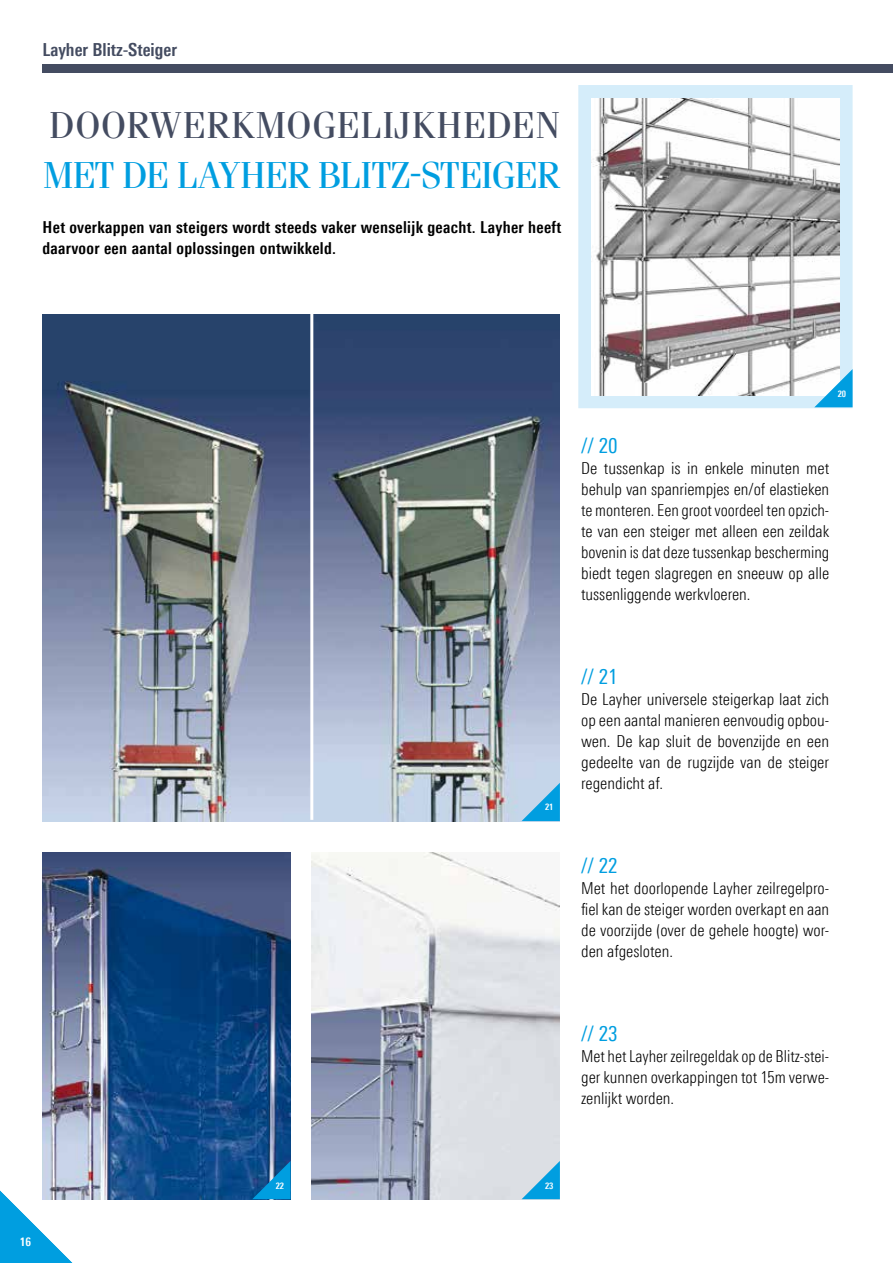
<style>
.page{position:relative;width:893px;height:1263px;background:#fff}
.page>*{position:absolute;margin:0;border:0;box-sizing:border-box;transform-origin:0 0}
.t1{font:37.5px "Fenice Pro ITC";letter-spacing:-.025em;color:#009ee0}
.t2{font:37.5px "Fenice Pro ITC";letter-spacing:.015em;color:#444c61}
.t3{font:21px "Linotype Univers 420 Cn";color:#009ee0}
.t4{font:700 18px "Linotype Univers 620 Cn";color:#444c61}
.t5{font:300 16.5px/21px "Linotype Univers 320 Cn";color:#000;text-align:justify}
.t6{font:700 16.5px/21px "Linotype Univers 620 Cn";letter-spacing:.02em;color:#000}
.t7{font:700 12px "Linotype Univers 620 Cn";color:#fff}
.t8{font:700 9px "Linotype Univers 620 Cn";color:#fff}
</style>
<div class="page">
<div style="left:43px;top:64px;width:850px;height:8px;background:#444c61"></div>
<svg style="left:0;top:1178px;width:85px;height:85px"></svg>
<div style="left:578px;top:85px;width:275px;height:323px;background:#d5edfa;border:2px solid #d5edfa"></div>
<img style="left:43px;top:315px;width:517px;height:506px">
<img style="left:43px;top:852px;width:248px;height:347px">
<img style="left:312px;top:852px;width:248px;height:347px">
<img style="left:591px;top:98px;width:248px;height:298px">
<svg style="left:252px;top:1161px;width:39px;height:38px"></svg>
<svg style="left:522px;top:1161px;width:38px;height:38px"></svg>
<svg style="left:522px;top:783px;width:38px;height:38px"></svg>
<hr style="left:310px;top:313px;width:3px;height:507px;background:#fff">
<svg style="left:814px;top:369px;width:39px;height:38px"></svg>
<p class="t4" style="left:43px;top:38px;width:136px">Layher Blitz-Steiger</p>
<h1 class="t2" style="left:49px;top:102px;width:512px">DOORWERKMOGELIJKHEDEN</h1>
<h1 class="t1" style="left:43px;top:152px;width:518px">MET DE LAYHER BLITZ-STEIGER</h1>
<p class="t6" style="left:43px;top:217px;width:520px">Het overkappen van steigers wordt steeds vaker wenselijk geacht. Layher heeft daarvoor een aantal oplossingen ontwikkeld.</p>
<p class="t7" style="left:20px;top:1235px;width:13px">16</p>
<p class="t8" style="left:545px;top:802px;width:10px">21</p>
<p class="t8" style="left:838px;top:388px;width:10px">20</p>
<p class="t3" style="left:581px;top:433px;width:38px">// 20</p>
<p class="t5" style="left:581px;top:458px;width:250px">De tussenkap is in enkele minuten met behulp van spanriempjes en/of elastieken te monteren. Een groot voordeel ten opzich&shy;te van een steiger met alleen een zeildak bovenin is dat deze tussenkap bescherming biedt tegen slagregen en sneeuw op alle tussenliggende werkvloeren.</p>
<p class="t3" style="left:581px;top:664px;width:38px">// 21</p>
<p class="t5" style="left:581px;top:689px;width:250px">De Layher universele steigerkap laat zich op een aantal manieren eenvoudig opbou&shy;wen. De kap sluit de bovenzijde en een gedeelte van de rugzijde van de steiger regendicht af.</p>
<p class="t3" style="left:581px;top:853px;width:38px">// 22</p>
<p class="t5" style="left:581px;top:878px;width:250px">Met het doorlopende Layher zeilregelpro&shy;fiel kan de steiger worden overkapt en aan de voorzijde (over de gehele hoogte) wor&shy;den afgesloten.</p>
<p class="t3" style="left:581px;top:1021px;width:38px">// 23</p>
<p class="t5" style="left:581px;top:1046px;width:250px">Met het Layher zeilregeldak op de Blitz-stei&shy;ger kunnen overkappingen tot 15m verwe&shy;zenlijkt worden.</p>
<p class="t8" style="left:276px;top:1180px;width:10px">22</p>
<p class="t8" style="left:545px;top:1180px;width:10px">23</p>
</div>
